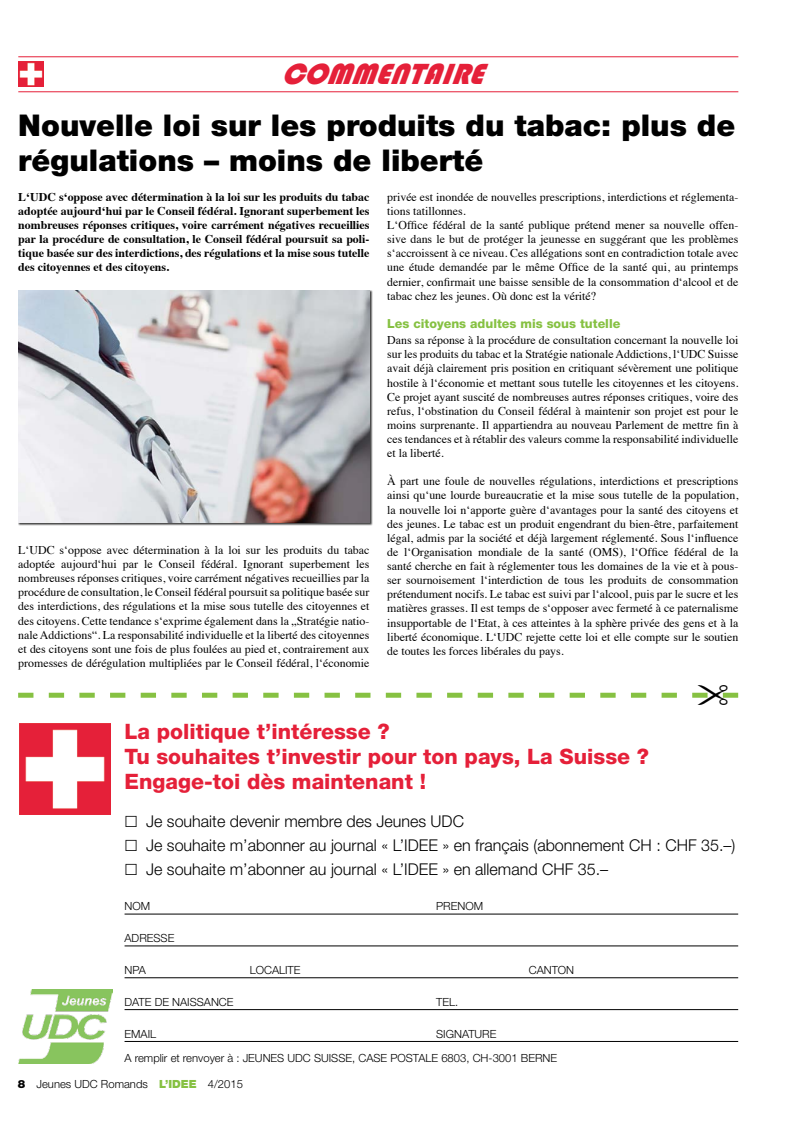
<style>
.page{position:relative;width:791px;height:1134px;background:#fff}
.page>*{position:absolute;margin:0;border:0;box-sizing:border-box;transform-origin:0 0}
.t1{font:900 30px/35px "Helvetica Neue";color:#000}
.t2{font:italic 30px "Bauhaus 93";color:#e52039}
.t3{font:800 21.25px/25px "Helvetica Neue";color:#e52039}
.t4{font:300 16.25px/23.8px "Helvetica Neue";color:#000}
.t5{font:800 12.5px "Helvetica Neue";color:#86c142}
.t6{font:11.88px/14.1px "Times";color:#000;text-align:justify}
.t7{font:700 11.88px/14.1px "Times";color:#000;text-align:justify}
.t8{font:300 11.25px/24.8px "Helvetica Neue";color:#000}
.s1{font-weight:900}
.s2{font-weight:900;color:#86c142}
</style>
<div class="page">
<hr style="left:124px;top:914px;width:613px;height:1px;background:#000">
<hr style="left:124px;top:945px;width:613px;height:1px;background:#000">
<hr style="left:124px;top:977px;width:613px;height:1px;background:#000">
<hr style="left:124px;top:1009px;width:613px;height:1px;background:#000">
<hr style="left:124px;top:1041px;width:613px;height:1px;background:#000">
<img style="left:19px;top:723px;width:91px;height:91px">
<img style="left:18px;top:990px;width:94px;height:73px">
<div style="left:18px;top:290px;width:354px;height:235px;background:#000;opacity:.75"></div>
<img style="left:18px;top:291px;width:351px;height:232px">
<hr style="left:18px;top:56px;width:720px;height:1px;background:#e52039">
<hr style="left:18px;top:91px;width:720px;height:1px;background:#e52039">
<img style="left:18px;top:62px;width:25px;height:25px">
<svg style="left:18px;top:692px;width:719px;height:6px"></svg>
<h1 class="t2" style="left:281px;top:57px;width:216px">COMMENTAIRE</h1>
<h1 class="t1" style="left:18px;top:108px;width:718px">Nouvelle loi sur les produits du tabac: plus de régulations – moins de liberté</h1>
<p class="t7" style="left:18px;top:189px;width:352px">L‘UDC s‘oppose avec détermination à la loi sur les produits du tabac adoptée aujourd‘hui par le Conseil fédéral. Ignorant superbement les nombreuses réponses critiques, voire carrément négatives recueillies par la procédure de consultation, le Conseil fédéral poursuit sa poli&shy;tique basée sur des interdictions, des régulations et la mise sous tutelle des citoyennes et des citoyens.</p>
<p class="t6" style="left:18px;top:542px;width:352px">L‘UDC s‘oppose avec détermination à la loi sur les produits du tabac adoptée aujourd‘hui par le Conseil fédéral. Ignorant superbement les nombreuses réponses critiques, voire carrément négatives recueillies par la procédure de consultation, le Conseil fédéral poursuit sa politique basée sur des interdictions, des régulations et la mise sous tutelle des citoyennes et des citoyens. Cette tendance s‘exprime également dans la „Stratégie natio&shy;nale Addictions“. La responsabilité individuelle et la liberté des citoyennes et des citoyens sont une fois de plus foulées au pied et, contrairement aux promesses de dérégulation multipliées par le Conseil fédéral, l‘économie</p>
<p class="t6" style="left:387px;top:189px;width:352px;text-align:left">privée est inondée de nouvelles prescriptions, interdictions et réglementa&shy;tions tatillonnes.<br>L‘Office fédéral de la santé publique prétend mener sa nouvelle offen&shy;sive dans le but de protéger la jeunesse en suggérant que les problèmes s‘accroissent à ce niveau. Ces allégations sont en contradiction totale avec une étude demandée par le même Office de la santé qui, au printemps dernier, confirmait une baisse sensible de la consommation d‘alcool et de tabac chez les jeunes. Où donc est la vérité?</p>
<p class="t5" style="left:387px;top:316px;width:234px">Les citoyens adultes mis sous tutelle</p>
<p class="t6" style="left:387px;top:332px;width:352px">Dans sa réponse à la procédure de consultation concernant la nouvelle loi sur les produits du tabac et la Stratégie nationale Addictions, l‘UDC Suisse avait déjà clairement pris position en critiquant sévèrement une politique hostile à l‘économie et mettant sous tutelle les citoyennes et les citoyens.<br>Ce projet ayant suscité de nombreuses autres réponses critiques, voire des refus, l‘obstination du Conseil fédéral à maintenir son projet est pour le moins surprenante. Il appartiendra au nouveau Parlement de mettre fin à ces tendances et à rétablir des valeurs comme la responsabilité individuelle et la liberté.</p>
<p class="t6" style="left:387px;top:473px;width:352px">À part une foule de nouvelles régulations, interdictions et prescriptions ainsi qu‘une lourde bureaucratie et la mise sous tutelle de la population, la nouvelle loi n‘apporte guère d‘avantages pour la santé des citoyens et des jeunes. Le tabac est un produit engendrant du bien-être, parfaitement légal, admis par la société et déjà largement réglementé. Sous l‘influence de l‘Organisation mondiale de la santé (OMS), l‘Office fédéral de la santé cherche en fait à réglementer tous les domaines de la vie et à pous&shy;ser sournoisement l‘interdiction de tous les produits de consommation prétendument nocifs. Le tabac est suivi par l‘alcool, puis par le sucre et les matières grasses. Il est temps de s‘opposer avec fermeté à ce paternalisme insupportable de l‘Etat, à ces atteintes à la sphère privée des gens et à la liberté économique. L‘UDC rejette cette loi et elle compte sur le soutien de toutes les forces libérales du pays.</p>
<h2 class="t3" style="left:124px;top:719px;width:525px">La politique t’intéresse ?<br>Tu souhaites t’investir pour ton pays, La Suisse ?<br>Engage-toi dès maintenant !</h2>
<h3 class="t4" style="left:146px;top:809px;width:590px">Je souhaite devenir membre des Jeunes UDC<br>Je souhaite m’abonner au journal « L’IDEE » en français (abonnement CH : CHF 35.–)<br>Je souhaite m’abonner au journal « L’IDEE » en allemand CHF 35.–</h3>
<p class="t8" style="left:124px;top:893px;width:27px">NOM</p>
<p class="t8" style="left:436px;top:893px;width:48px">PRENOM</p>
<p class="t8" style="left:124px;top:925px;width:51px">ADRESSE</p>
<p class="t8" style="left:124px;top:957px;width:23px">NPA</p>
<p class="t8" style="left:249px;top:957px;width:52px">LOCALITE</p>
<p class="t8" style="left:528px;top:957px;width:47px">CANTON</p>
<p class="t8" style="left:124px;top:989px;width:110px">DATE DE NAISSANCE</p>
<p class="t8" style="left:436px;top:989px;width:24px">TEL.</p>
<p class="t8" style="left:124px;top:1021px;width:33px">EMAIL</p>
<p class="t8" style="left:124px;top:1021px;width:434px;text-indent:311px">SIGNATURE<br>A remplir et renvoyer à : JEUNES UDC SUISSE, CASE POSTALE 6803, CH-3001 BERNE</p>
<p class="t8" style="left:18px;top:1071px;width:227px"><span class="s1">8</span> Jeunes UDC Romands <span class="s2">L’IDEE</span> 4/2015</p>
</div>
